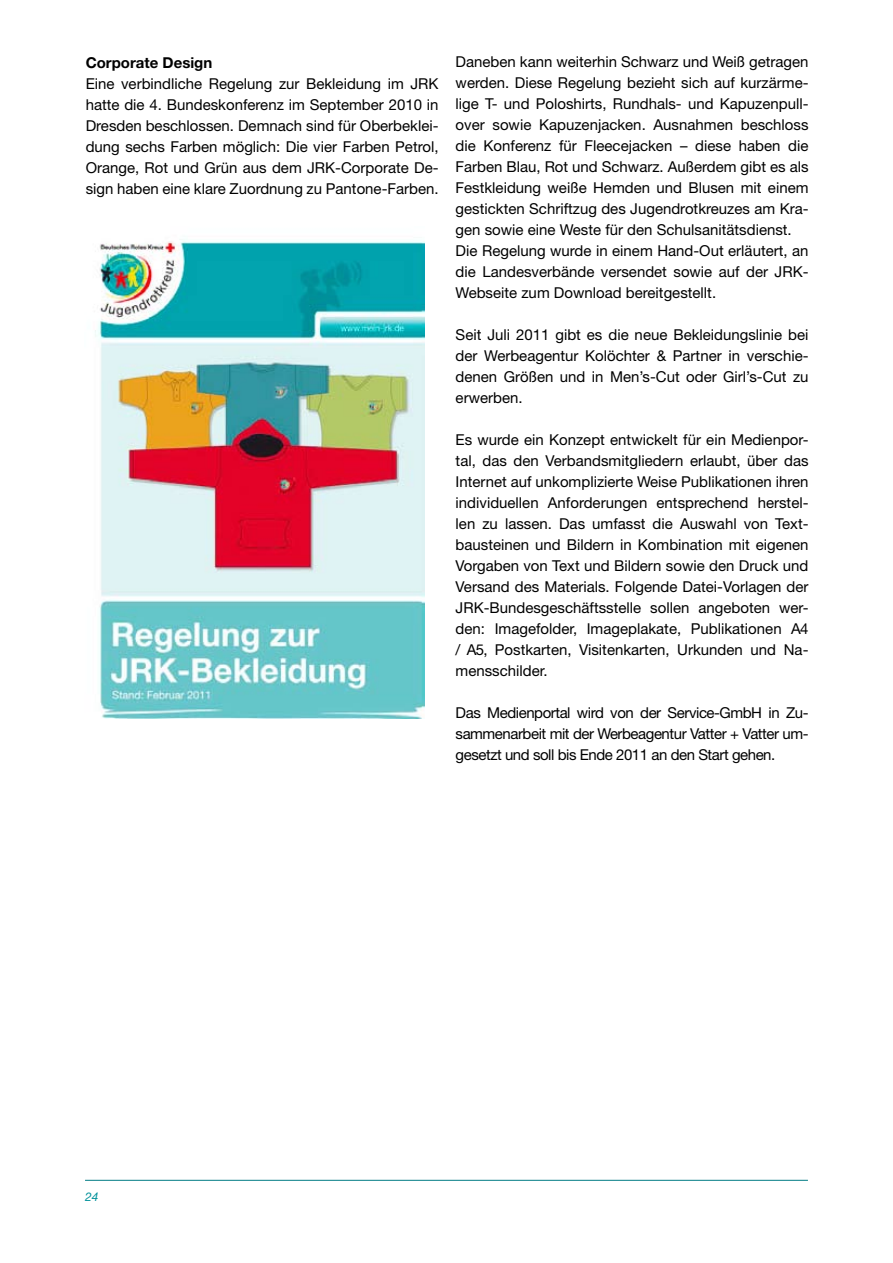
<style>
.page{position:relative;width:893px;height:1263px;background:#fff}
.page>*{position:absolute;margin:0;border:0;box-sizing:border-box;transform-origin:0 0}
.t1{font:15px/21px "Helvetica Neue";color:#000;text-align:justify}
.t2{font:700 15px "Helvetica Neue";color:#000}
.t3{font:italic 12px "Helvetica Neue";color:#00919a}
</style>
<div class="page">
<hr style="left:85px;top:1180px;width:723px;height:1px;background:#007c84">
<img style="left:95px;top:239px;width:329px;height:479px">
<p class="t2" style="left:86px;top:54px;width:128px">Corporate Design</p>
<p class="t1" style="left:86px;top:73px;width:354px">Eine verbindliche Regelung zur Bekleidung im JRK hatte die 4. Bundeskonferenz im September 2010 in Dresden beschlossen. Demnach sind für Oberbeklei&shy;dung sechs Farben möglich: Die vier Farben Petrol, Orange, Rot und Grün aus dem JRK-Corporate De&shy;sign haben eine klare Zuordnung zu Pantone-Farben.</p>
<p class="t1" style="left:456px;top:51px;width:354px;text-align:left">Daneben kann weiterhin Schwarz und Weiß getragen werden. Diese Regelung bezieht sich auf kurzärme&shy;lige T- und Poloshirts, Rundhals- und Kapuzenpull&shy;over sowie Kapuzenjacken. Ausnahmen beschloss die Konferenz für Fleecejacken – diese haben die Farben Blau, Rot und Schwarz. Außerdem gibt es als Festkleidung weiße Hemden und Blusen mit einem gestickten Schriftzug des Jugendrotkreuzes am Kra&shy;gen sowie eine Weste für den Schulsanitätsdienst.<br>Die Regelung wurde in einem Hand-Out erläutert, an die Landesverbände versendet sowie auf der JRK-Webseite zum Download bereitgestellt.</p>
<p class="t1" style="left:456px;top:324px;width:354px">Seit Juli 2011 gibt es die neue Bekleidungslinie bei der Werbeagentur Kolöchter &amp; Partner in verschie&shy;denen Größen und in Men’s-Cut oder Girl’s-Cut zu erwerben.</p>
<p class="t1" style="left:456px;top:429px;width:354px">Es wurde ein Konzept entwickelt für ein Medienpor&shy;tal, das den Verbandsmitgliedern erlaubt, über das Internet auf unkomplizierte Weise Publikationen ihren individuellen Anforderungen entsprechend herstel&shy;len zu lassen. Das umfasst die Auswahl von Text&shy;bausteinen und Bildern in Kombination mit eigenen Vorgaben von Text und Bildern sowie den Druck und Versand des Materials. Folgende Datei-Vorlagen der JRK-Bundesgeschäftsstelle sollen angeboten wer&shy;den: Imagefolder, Imageplakate, Publikationen A4 / A5, Postkarten, Visitenkarten, Urkunden und Na&shy;mensschilder.</p>
<p class="t1" style="left:456px;top:702px;width:354px">Das Medienportal wird von der Service-GmbH in Zu&shy;sammenarbeit mit der Werbeagentur Vatter + Vatter um&shy;gesetzt und soll bis Ende 2011 an den Start gehen.</p>
<p class="t3" style="left:85px;top:1190px;width:15px">24</p>
</div>
